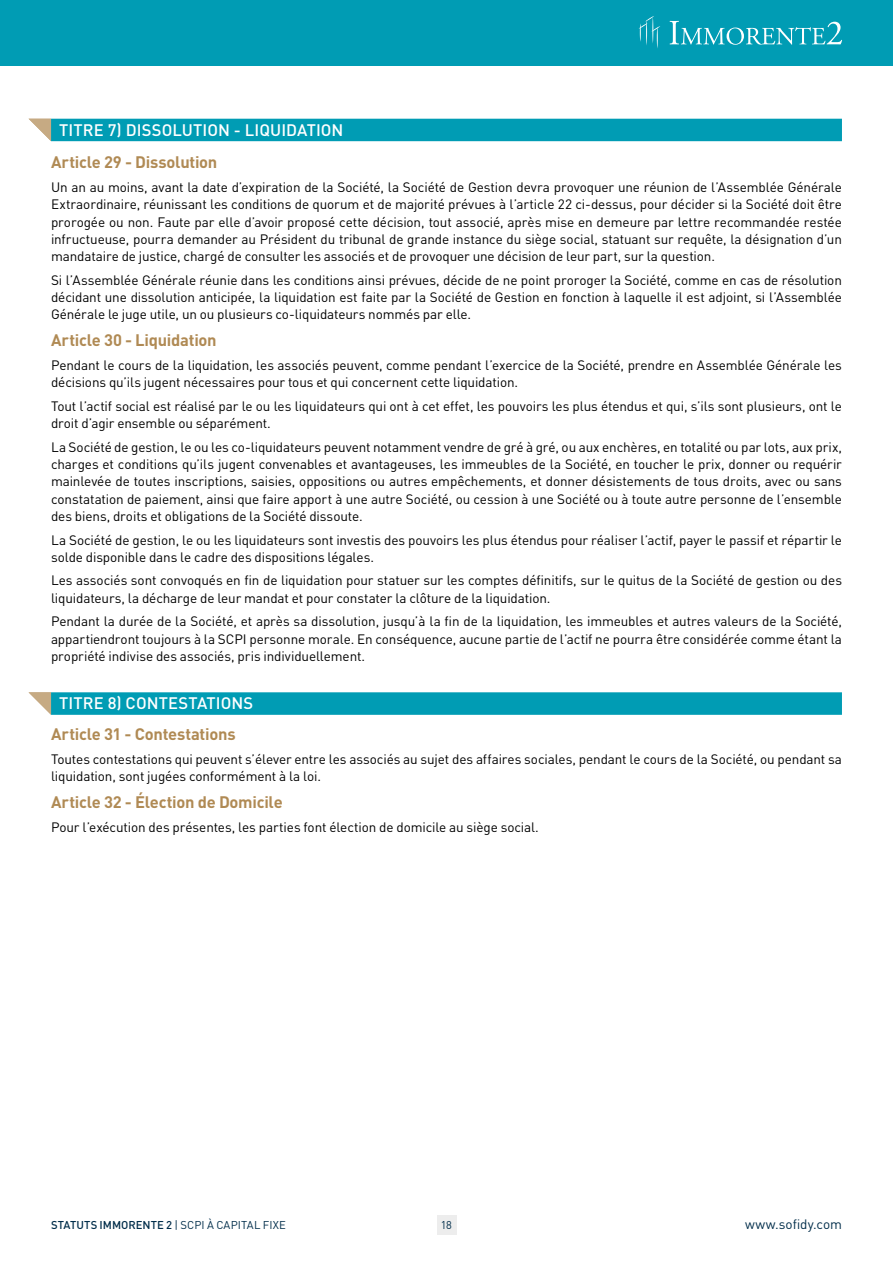
<style>
.page{position:relative;width:893px;height:1263px;background:#fff}
.page>*{position:absolute;margin:0;border:0;box-sizing:border-box;transform-origin:0 0}
.t1{font:700 16.5px "DIN";letter-spacing:-.015em;color:#b08a54}
.t2{font:500 16.5px "DIN";letter-spacing:.005em;color:#fff}
.t3{font:13.5px/17.2px "DIN";letter-spacing:-.01em;color:#000}
.t4{font:13.5px "DIN";color:#002d4a}
.t5{font:500 11.25px "DIN";color:#002d4a}
.t6{font:11.25px "DIN";color:#002d4a}
.s1{font-weight:400}
</style>
<div class="page">
<div style="left:0;top:0;width:893px;height:66px;background:#009cb4"></div>
<svg style="left:670px;top:21px;width:172px;height:24px"></svg>
<svg style="left:639px;top:16px;width:21px;height:32px"></svg>
<div style="left:51px;top:119px;width:791px;height:22px;background:#009cb4"></div>
<div style="left:51px;top:692px;width:791px;height:23px;background:#009cb4"></div>
<svg style="left:29px;top:119px;width:22px;height:22px"></svg>
<svg style="left:29px;top:692px;width:22px;height:23px"></svg>
<div style="left:437px;top:1216px;width:19px;height:19px;background:#ededed"></div>
<p class="t2" style="left:59px;top:119px;width:286px">TITRE 7) DISSOLUTION - LIQUIDATION</p>
<p class="t1" style="left:51px;top:152px;width:168px">Article 29 - Dissolution</p>
<p class="t3" style="left:51px;top:178px;width:792px;text-align:justify">Un an au moins, avant la date d’expiration de la Société, la Société de Gestion devra provoquer une réunion de l’Assemblée Générale Extraordinaire, réunissant les conditions de quorum et de majorité prévues à l’article 22 ci-dessus, pour décider si la Société doit être prorogée ou non. Faute par elle d’avoir proposé cette décision, tout associé, après mise en demeure par lettre recommandée restée infructueuse, pourra demander au Président du tribunal de grande instance du siège social, statuant sur requête, la désignation d’un mandataire de justice, chargé de consulter les associés et de provoquer une décision de leur part, sur la question.</p>
<p class="t3" style="left:51px;top:271px;width:792px;text-align:justify">Si l’Assemblée Générale réunie dans les conditions ainsi prévues, décide de ne point proroger la Société, comme en cas de résolution décidant une dissolution anticipée, la liquidation est faite par la Société de Gestion en fonction à laquelle il est adjoint, si l’Assemblée Générale le juge utile, un ou plusieurs co-liquidateurs nommés par elle.</p>
<p class="t1" style="left:51px;top:330px;width:167px">Article 30 - Liquidation</p>
<p class="t3" style="left:51px;top:356px;width:792px">Pendant le cours de la liquidation, les associés peuvent, comme pendant l’exercice de la Société, prendre en Assemblée Générale les décisions qu’ils jugent nécessaires pour tous et qui concernent cette liquidation.</p>
<p class="t3" style="left:51px;top:397px;width:792px">Tout l’actif social est réalisé par le ou les liquidateurs qui ont à cet effet, les pouvoirs les plus étendus et qui, s’ils sont plusieurs, ont le droit d’agir ensemble ou séparément.</p>
<p class="t3" style="left:51px;top:438px;width:792px;text-align:justify">La Société de gestion, le ou les co-liquidateurs peuvent notamment vendre de gré à gré, ou aux enchères, en totalité ou par lots, aux prix, charges et conditions qu’ils jugent convenables et avantageuses, les immeubles de la Société, en toucher le prix, donner ou requérir mainlevée de toutes inscriptions, saisies, oppositions ou autres empêchements, et donner désistements de tous droits, avec ou sans constatation de paiement, ainsi que faire apport à une autre Société, ou cession à une Société ou à toute autre personne de l’ensemble des biens, droits et obligations de la Société dissoute.</p>
<p class="t3" style="left:51px;top:531px;width:792px">La Société de gestion, le ou les liquidateurs sont investis des pouvoirs les plus étendus pour réaliser l’actif, payer le passif et répartir le solde disponible dans le cadre des dispositions légales.</p>
<p class="t3" style="left:51px;top:572px;width:792px">Les associés sont convoqués en fin de liquidation pour statuer sur les comptes définitifs, sur le quitus de la Société de gestion ou des liquidateurs, la décharge de leur mandat et pour constater la clôture de la liquidation.</p>
<p class="t3" style="left:51px;top:612px;width:792px;text-align:justify">Pendant la durée de la Société, et après sa dissolution, jusqu’à la fin de la liquidation, les immeubles et autres valeurs de la Société, appartiendront toujours à la SCPI personne morale. En conséquence, aucune partie de l’actif ne pourra être considérée comme étant la propriété indivise des associés, pris individuellement.</p>
<p class="t2" style="left:59px;top:693px;width:196px">TITRE 8) CONTESTATIONS</p>
<p class="t1" style="left:51px;top:723px;width:186px">Article 31 - Contestations</p>
<p class="t3" style="left:51px;top:750px;width:792px">Toutes contestations qui peuvent s’élever entre les associés au sujet des affaires sociales, pendant le cours de la Société, ou pendant sa liquidation, sont jugées conformément à la loi.</p>
<p class="t1" style="left:51px;top:791px;width:233px">Article 32 - Élection de Domicile</p>
<p class="t3" style="left:51px;top:818px;width:487px">Pour l’exécution des présentes, les parties font élection de domicile au siège social.</p>
<p class="t5" style="left:51px;top:1218px;width:237px">STATUTS IMMORENTE 2 <span class="s1">| SCPI À CAPITAL FIXE</span></p>
<p class="t4" style="left:745px;top:1216px;width:98px">www.sofidy.com</p>
<p class="t6" style="left:441px;top:1218px;width:13px">18</p>
</div>
